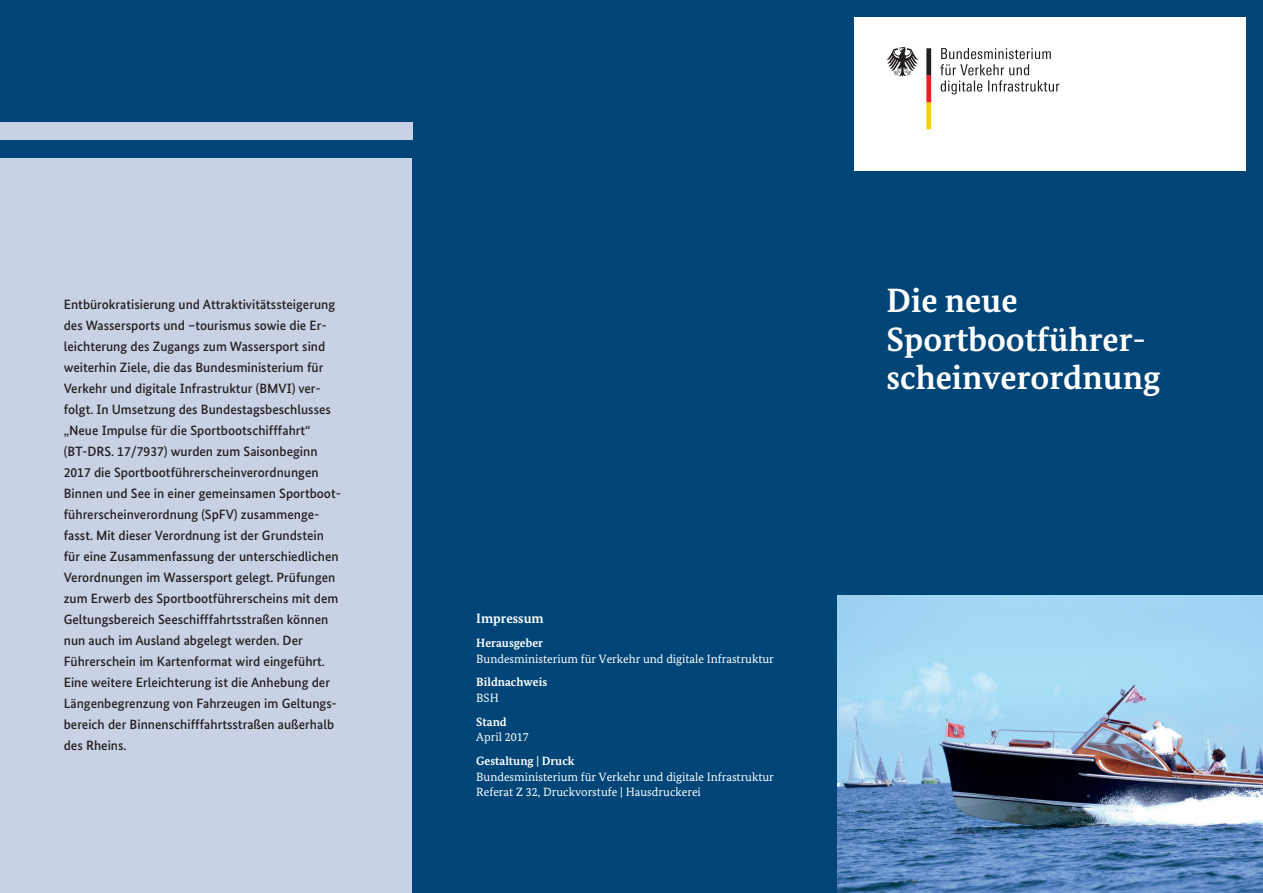
<style>
.page{position:relative;width:1263px;height:893px;background:#fff}
.page>*{position:absolute;margin:0;border:0;box-sizing:border-box;transform-origin:0 0}
.t1{font:700 33.75px/38.2px "Bundes Serif";color:#fff}
.t2{font:500 13.5px/21px "Bundes Sans";color:#231f20}
.t3{font:700 13.5px "Bundes Serif";color:#fff}
.t4{font:12px/15.8px "Bundes Serif";color:#fff}
.t5{font:700 12px "Bundes Serif";color:#fff}
.s1{font-family:"Bundes Sans"}
</style>
<div class="page">
<div style="left:0;top:157px;width:412px;height:736px;background:#c8d2e4"></div>
<div style="left:412px;top:0;width:426px;height:893px;background:#004578"></div>
<div style="left:838px;top:0;width:425px;height:893px;background:#004578"></div>
<div style="left:855px;top:17px;width:391px;height:153px;background:#fff"></div>
<svg style="left:887px;top:47px;width:31px;height:29px"></svg>
<svg style="left:926px;top:48px;width:5px;height:81px"></svg>
<svg style="left:940px;top:48px;width:119px;height:46px"></svg>
<img style="left:838px;top:595px;width:425px;height:298px">
<div style="left:0;top:0;width:412px;height:157px;background:#004578"></div>
<div style="left:0;top:122px;width:412px;height:17px;background:#c8d2e4"></div>
<p class="t2" style="left:64px;top:294px;width:279px">Entbürokratisierung und Attraktivitätssteigerung des Wassersports und –tourismus sowie die Er&shy;leichterung des Zugangs zum Wassersport sind weiterhin Ziele, die das Bundesministerium für Verkehr und digitale Infrastruktur (BMVI) ver&shy;folgt. In Umsetzung des Bundestagsbeschlusses „Neue Impulse für die Sportbootschifffahrt“ (BT-DRS. 17/7937) wurden zum Saisonbeginn 2017 die Sportbootführerscheinverordnungen Binnen und See in einer gemeinsamen Sportboot&shy;führerscheinverordnung (SpFV) zusammenge&shy;fasst. Mit dieser Verordnung ist der Grundstein für eine Zusammenfassung der unterschiedlichen Verordnungen im Wassersport gelegt. Prüfungen zum Erwerb des Sportbootführerscheins mit dem Geltungsbereich Seeschifffahrtsstraßen können nun auch im Ausland abgelegt werden. Der Führerschein im Kartenformat wird eingeführt.<br>Eine weitere Erleichterung ist die Anhebung der Längenbegrenzung von Fahrzeugen im Geltungs&shy;bereich der Binnenschifffahrtsstraßen außerhalb des Rheins.</p>
<p class="t3" style="left:476px;top:610px;width:69px">Impressum</p>
<p class="t5" style="left:476px;top:635px;width:68px">Herausgeber</p>
<p class="t4" style="left:476px;top:650px;width:299px">Bundesministerium für Verkehr und digitale Infrastruktur</p>
<p class="t5" style="left:476px;top:675px;width:72px">Bildnachweis</p>
<p class="t4" style="left:476px;top:690px;width:24px">BSH</p>
<p class="t5" style="left:476px;top:714px;width:32px">Stand</p>
<p class="t4" style="left:476px;top:729px;width:54px">April 2017</p>
<p class="t5" style="left:476px;top:753px;width:100px">Gestaltung | Druck</p>
<p class="t4" style="left:476px;top:769px;width:299px">Bundesministerium für Verkehr und digitale Infrastruktur<br>Referat Z 32, Druckvorstufe <span class="s1">|</span> Hausdruckerei</p>
<h1 class="t1" style="left:887px;top:281px;width:275px">Die neue<br>Sportbootführer&shy;scheinverordnung</h1>
</div>
